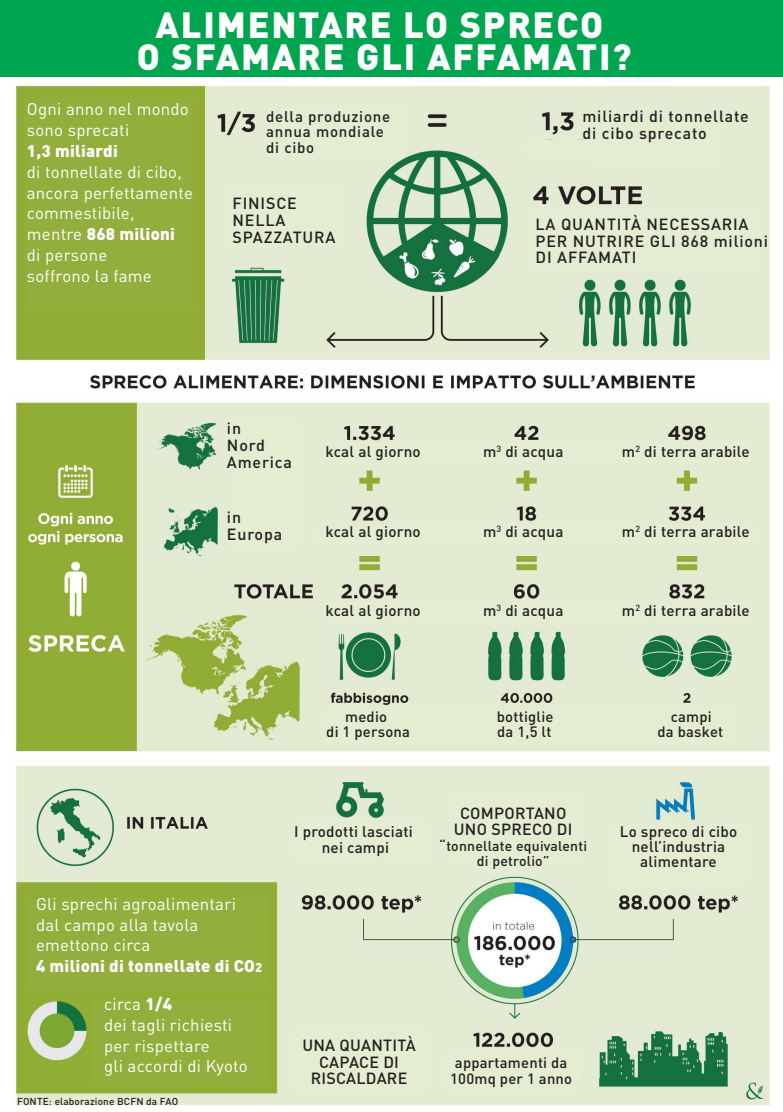
<style>
.page{position:relative;width:783px;height:1112px;background:#fff}
.page>*{position:absolute;margin:0;border:0;box-sizing:border-box;transform-origin:0 0}
.t1{font:900 36px/32px "DIN";letter-spacing:.05em;color:#fff;text-align:center}
.t2{font:16.8px/20.8px "DIN";letter-spacing:.015em;color:#fff}
.t3{font:900 16.8px "DIN";letter-spacing:.015em;color:#fff}
.t4{font:500 16px/16.8px "DIN";letter-spacing:.05em;color:#231f20}
.t5{font:500 16px/16.4px "DIN";letter-spacing:.015em;color:#231f20;text-align:center}
.t6{font:500 15.2px/15.2px "DIN";letter-spacing:.015em;color:#231f20;text-align:center}
.t7{font:500 15.2px/15.6px "DIN";letter-spacing:.05em;color:#231f20}
.t8{font:500 14.8px/16.4px "DIN";letter-spacing:.015em;color:#231f20;text-align:center}
.t9{font:500 14px/15.2px "DIN";letter-spacing:.015em;color:#231f20;text-align:center}
.t10{font:500 10px "DIN";letter-spacing:.015em;color:#231f20}
.s1{font-weight:900}
.s2{font-size:14.8px}
.s3{font-weight:900;font-size:12.8px}
</style>
<div class="page">
<img style="left:14px;top:84px;width:757px;height:1022px">
<svg style="left:14px;top:1105px;width:531px;height:1px"></svg>
<div style="left:268px;top:104px;width:135px;height:52px;background:#e4ecd2"></div>
<div style="left:223px;top:188px;width:119px;height:56px;background:#e4ecd2"></div>
<div style="left:590px;top:115px;width:126px;height:51px;background:#e4ecd2"></div>
<div style="left:524px;top:140px;width:70px;height:16px;background:#e4ecd2"></div>
<div style="left:528px;top:213px;width:232px;height:55px;background:#e4ecd2"></div>
<div style="left:232px;top:421px;width:68px;height:127px;background:#e4ecd2"></div>
<div style="left:320px;top:442px;width:431px;height:20px;background:#e4ecd2"></div>
<div style="left:316px;top:525px;width:440px;height:18px;background:#e4ecd2"></div>
<div style="left:320px;top:602px;width:431px;height:19px;background:#e4ecd2"></div>
<div style="left:325px;top:707px;width:412px;height:35px;background:#e4ecd2"></div>
<div style="left:294px;top:818px;width:137px;height:40px;background:#e4ecd2"></div>
<div style="left:449px;top:790px;width:133px;height:72px;background:#e4ecd2"></div>
<div style="left:610px;top:822px;width:136px;height:60px;background:#e4ecd2"></div>
<div style="left:294px;top:1025px;width:137px;height:68px;background:#e4ecd2"></div>
<div style="left:444px;top:1050px;width:138px;height:43px;background:#e4ecd2"></div>
<div style="left:25px;top:98px;width:171px;height:211px;background:#92ae3c"></div>
<div style="left:27px;top:898px;width:238px;height:88px;background:#92ae3c"></div>
<div style="left:93px;top:999px;width:173px;height:83px;background:#92ae3c"></div>
<div style="left:0;top:0;width:782px;height:77px;background:#00a54f"></div>
<h1 class="t1" style="left:137px;top:7px;width:496px">ALIMENTARE LO SPRECO<br>O SFAMARE GLI AFFAMATI?</h1>
<p class="t2" style="left:27px;top:98px;width:163px">Ogni anno nel mondo sono sprecati</p>
<p class="t3" style="left:27px;top:139px;width:93px">1,3 miliardi</p>
<p class="t2" style="left:27px;top:161px;width:168px">di tonnellate di cibo, ancora perfettamente commestibile, mentre <span class="s1">868 milioni<br></span>di persone<br>soffrono la fame</p>
<p class="t7" style="left:266px;top:108px;width:126px">della produzione annua mondiale di cibo</p>
<p class="t4" style="left:582px;top:107px;width:168px">miliardi di tonnellate di cibo sprecato</p>
<p class="t4" style="left:232px;top:194px;width:104px">FINISCE<br>NELLA<br>SPAZZATURA</p>
<p class="t4" style="left:535px;top:215px;width:234px">LA QUANTITÀ NECESSARIA<br>PER NUTRIRE GLI 868 milioni<br>DI AFFAMATI</p>
<p class="t4" style="left:227px;top:419px;width:66px">in<br>Nord<br>America</p>
<p class="t4" style="left:227px;top:508px;width:57px">in<br>Europa</p>
<p class="t6" style="left:325px;top:443px;width:97px">kcal al giorno</p>
<p class="t6" style="left:483px;top:443px;width:82px">m<sup>3</sup> di acqua</p>
<p class="t6" style="left:621px;top:443px;width:129px">m<sup>2</sup> di terra arabile</p>
<p class="t6" style="left:325px;top:523px;width:97px">kcal al giorno</p>
<p class="t6" style="left:483px;top:523px;width:82px">m<sup>3</sup> di acqua</p>
<p class="t6" style="left:621px;top:523px;width:129px">m<sup>2</sup> di terra arabile</p>
<p class="t6" style="left:325px;top:602px;width:97px">kcal al giorno</p>
<p class="t6" style="left:483px;top:602px;width:82px">m<sup>3</sup> di acqua</p>
<p class="t6" style="left:621px;top:602px;width:129px">m<sup>2</sup> di terra arabile</p>
<p class="t8" style="left:345px;top:707px;width:43px">medio</p>
<p class="t8" style="left:496px;top:707px;width:58px">bottiglie</p>
<p class="t8" style="left:670px;top:707px;width:42px">campi</p>
<p class="t8" style="left:326px;top:722px;width:85px">di 1 persona</p>
<p class="t8" style="left:497px;top:722px;width:56px">da 1,5 lt</p>
<p class="t8" style="left:657px;top:722px;width:67px">da basket</p>
<p class="t6" style="left:294px;top:823px;width:120px">I prodotti lasciati nei campi</p>
<p class="t5" style="left:453px;top:804px;width:120px">COMPORTANO<br>UNO SPRECO DI</p>
<p class="t9" style="left:439px;top:837px;width:149px"><span class="s2">“</span>tonnellate equivalenti di petrolio”</p>
<p class="t6" style="left:619px;top:823px;width:119px">Lo spreco di cibo nell’industria alimentare</p>
<p class="t2" style="left:36px;top:892px;width:228px">Gli sprechi agroalimentari dal campo alla tavola emettono circa<br><span class="s1">4 milioni di tonnellate di CO</span><span class="s3">2</span></p>
<p class="t2" style="left:104px;top:992px;width:145px">circa <span class="s1">1/4<br></span>dei tagli richiesti per rispettare<br>gli accordi di Kyoto</p>
<p class="t10" style="left:17px;top:1094px;width:162px">FONTE: elaborazione BCFN da FAO</p>
<p class="t5" style="left:302px;top:1036px;width:115px">UNA QUANTITÀ<br>CAPACE DI<br>RISCALDARE</p>
<p class="t8" style="left:450px;top:1053px;width:123px">appartamenti da<br>100mq per 1 anno</p>
</div>
